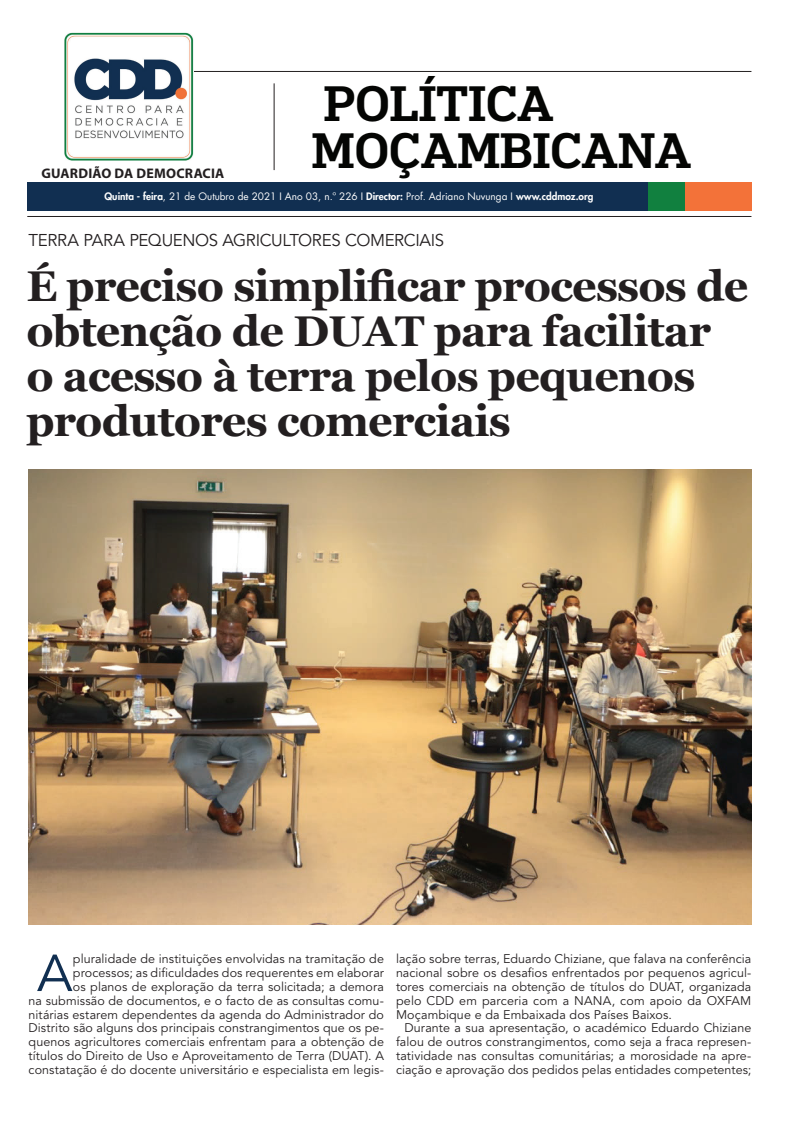
<style>
.page{position:relative;width:794px;height:1134px;background:#fff}
.page>*{position:absolute;margin:0;border:0;box-sizing:border-box;transform-origin:0 0}
.t1{font:51.5px "Avenir LT Std";color:#112f51}
.t2{font:500 47px "Popular";color:#040503}
.t3{font:700 43px/45px "Georgia";letter-spacing:-.02em;color:#231f20}
.t4{font:17px "Avenir LT Std";letter-spacing:-.02em;color:#231f20}
.t5{font:700 13.9px "Myriad Pro";letter-spacing:.015em;color:#231f20}
.t6{font:12.5px/13.8px "Avenir LT Std";letter-spacing:.005em;color:#231f20;text-align:justify}
.t7{font:10px "Futura LT";color:#fff}
.s1{font-weight:800}
</style>
<div class="page">
<div style="left:27px;top:182px;width:724px;height:29px;background:#112f51"></div>
<hr style="left:82px;top:71px;width:669px;height:1px;background:#231f20">
<hr style="left:27px;top:216px;width:724px;height:1px;background:#231f20">
<div style="left:648px;top:182px;width:103px;height:29px;background:#f37239"></div>
<div style="left:648px;top:182px;width:37px;height:29px;background:#11803f"></div>
<hr style="left:274px;top:83px;width:1px;height:87px;background:#231f20">
<img style="left:65px;top:32px;width:128px;height:128px">
<img style="left:29px;top:470px;width:722px;height:455px">
<h2 class="t2" style="left:324px;top:72px;width:232px">POLÍTICA</h2>
<h2 class="t2" style="left:312px;top:119px;width:381px">MOÇAMBICANA</h2>
<p class="t7" style="left:104px;top:190px;width:490px"><span class="s1">Quinta - feira</span>, 21 de Outubro de 2021 I Ano 03, n.º 226 I <span class="s1">Director:</span> Prof. Adriano Nuvunga I <span class="s1">www.cddmoz.org</span></p>
<p class="t5" style="left:41px;top:164px;width:184px">GUARDIÃO DA DEMOCRACIA</p>
<h3 class="t4" style="left:29px;top:230px;width:417px">TERRA PARA PEQUENOS AGRICULTORES COMERCIAIS</h3>
<h3 class="t3" style="left:26px;top:264px;width:723px">É preciso simplificar processos de obtenção de DUAT para facilitar o acesso à terra pelos pequenos produtores comerciais</h3>
<p class="t6" style="left:29px;top:952px;width:357px;text-align:right">pluralidade de instituições envolvidas na tramitação de processos; as dificuldades dos requerentes em elaborar<br>os planos de exploração da terra solicitada; a demora<br>na submissão de documentos, e o facto de as consultas comu&shy;nitárias estarem dependentes da agenda do Administrador do Distrito são alguns dos principais constrangimentos que os pe&shy;quenos agricultores comerciais enfrentam para a obtenção de títulos do Direito de Uso e Aproveitamento de Terra (DUAT). A constatação é do docente universitário e especialista em legis-</p>
<p class="t6" style="left:396px;top:952px;width:357px">lação sobre terras, Eduardo Chiziane, que falava na conferência nacional sobre os desafios enfrentados por pequenos agricul&shy;tores comerciais na obtenção de títulos do DUAT, organizada pelo CDD em parceria com a NANA, com apoio da OXFAM Moçambique e da Embaixada dos Países Baixos.</p>
<h1 class="t1" style="left:37px;top:944px;width:37px">A</h1>
<p class="t6" style="left:396px;top:1021px;width:357px;text-indent:8px">Durante a sua apresentação, o académico Eduardo Chiziane falou de outros constrangimentos, como seja a fraca represen&shy;tatividade nas consultas comunitárias; a morosidade na apre&shy;ciação e aprovação dos pedidos pelas entidades competentes;</p>
</div>
